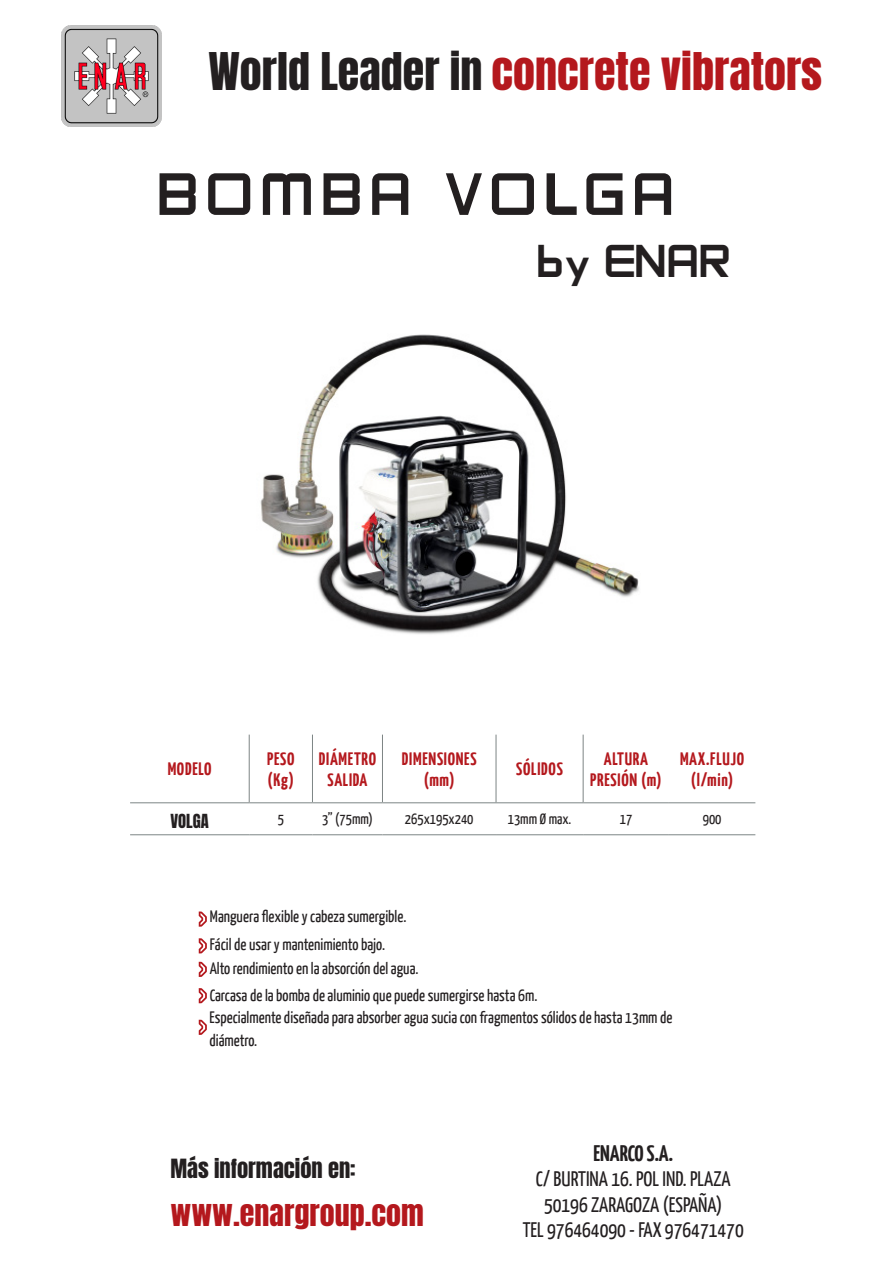
<style>
.page{position:relative;width:893px;height:1263px;background:#fff}
.page>*{position:absolute;margin:0;border:0;box-sizing:border-box;transform-origin:0 0}
.t1{font:60px "Adventure Subtitles";letter-spacing:.12em;color:#231f20}
.t2{font:46.35px "Adventure Subtitles";color:#231f20}
.t3{font:44.1px "Anton";color:#b4181d}
.t4{font:30px "Anton";color:#b4181d}
.t5{font:22.5px "Anton";color:#231f20}
.t6{font:700 22.5px "Yanone Kaffeesatz";color:#231f20}
.t7{font:21px "Yanone Kaffeesatz";color:#231f20}
.Destacados{font:700 18px/21.6px "Yanone Kaffeesatz";letter-spacing:.04em;color:#b4181d;text-align:center}
.t8{font:16.5px/23px "Yanone Kaffeesatz";color:#231f20}
.Destacados-2{font:16.5px "Anton";color:#231f20}
.Destacados-3{font:15px "Yanone Kaffeesatz";color:#231f20}
.s1{color:#231f20}
</style>
<div class="page">
<img style="left:61px;top:26px;width:101px;height:100px">
<img style="left:260px;top:334px;width:379px;height:300px">
<svg style="left:199px;top:938px;width:8px;height:15px"></svg>
<svg style="left:199px;top:911px;width:8px;height:16px"></svg>
<svg style="left:199px;top:988px;width:8px;height:15px"></svg>
<svg style="left:199px;top:962px;width:8px;height:15px"></svg>
<svg style="left:199px;top:1020px;width:8px;height:15px"></svg>
<hr style="left:249px;top:735px;width:1px;height:67px;background:#7d8585">
<hr style="left:312px;top:735px;width:1px;height:67px;background:#7d8585">
<hr style="left:382px;top:735px;width:1px;height:67px;background:#7d8585">
<hr style="left:130px;top:802px;width:119px;height:1px;background:#7d8585">
<hr style="left:249px;top:802px;width:63px;height:1px;background:#7d8585">
<hr style="left:312px;top:802px;width:70px;height:1px;background:#7d8585">
<hr style="left:382px;top:802px;width:114px;height:1px;background:#7d8585">
<hr style="left:496px;top:802px;width:87px;height:1px;background:#7d8585">
<hr style="left:583px;top:802px;width:86px;height:1px;background:#7d8585">
<hr style="left:669px;top:802px;width:86px;height:1px;background:#7d8585">
<hr style="left:130px;top:834px;width:119px;height:1px;background:#7d8585">
<hr style="left:249px;top:834px;width:63px;height:1px;background:#7d8585">
<hr style="left:312px;top:834px;width:70px;height:1px;background:#7d8585">
<hr style="left:382px;top:834px;width:114px;height:1px;background:#7d8585">
<hr style="left:496px;top:834px;width:87px;height:1px;background:#7d8585">
<hr style="left:583px;top:834px;width:86px;height:1px;background:#7d8585">
<hr style="left:669px;top:834px;width:86px;height:1px;background:#7d8585">
<hr style="left:496px;top:735px;width:1px;height:67px;background:#7d8585">
<hr style="left:583px;top:735px;width:1px;height:67px;background:#7d8585">
<p class="t3" style="left:208px;top:49px;width:615px"><span class="s1">World Leader in</span> concrete vibrators</p>
<p class="t1" style="left:160px;top:165px;width:518px">BOMBA VOLGA</p>
<p class="t2" style="left:538px;top:238px;width:196px">by ENAR</p>
<p class="Destacados" style="left:168px;top:758px;width:45px">MODELO</p>
<p class="Destacados" style="left:267px;top:747px;width:29px">PESO</p>
<p class="Destacados" style="left:268px;top:769px;width:28px">(Kg)</p>
<p class="Destacados" style="left:319px;top:747px;width:59px">DIÁMETRO<br>SALIDA</p>
<p class="Destacados" style="left:402px;top:747px;width:76px">DIMENSIONES</p>
<p class="Destacados" style="left:424px;top:769px;width:32px">(mm)</p>
<p class="Destacados" style="left:516px;top:758px;width:48px">SÓLIDOS</p>
<p class="Destacados" style="left:590px;top:747px;width:73px">ALTURA<br>PRESIÓN (m)</p>
<p class="Destacados" style="left:680px;top:747px;width:66px">MAX.FLUJO</p>
<p class="Destacados" style="left:691px;top:769px;width:44px">(l/min)</p>
<p class="Destacados-2" style="left:170px;top:813px;width:40px">VOLGA</p>
<p class="Destacados-3" style="left:278px;top:810px;width:8px">5</p>
<p class="Destacados-3" style="left:322px;top:810px;width:52px">3” (75mm)</p>
<p class="Destacados-3" style="left:405px;top:810px;width:70px">265x195x240</p>
<p class="Destacados-3" style="left:508px;top:810px;width:65px">13mm Ø max.</p>
<p class="Destacados-3" style="left:620px;top:810px;width:14px">17</p>
<p class="Destacados-3" style="left:703px;top:810px;width:20px">900</p>
<p class="t8" style="left:210px;top:905px;width:198px">Manguera flexible y cabeza sumergible.</p>
<p class="t8" style="left:210px;top:933px;width:177px">Fácil de usar y mantenimiento bajo.</p>
<p class="t8" style="left:210px;top:956px;width:210px">Alto rendimiento en la absorción del agua.</p>
<p class="t8" style="left:210px;top:983px;width:329px">Carcasa de la bomba de aluminio que puede sumergirse hasta 6m.</p>
<p class="t8" style="left:209px;top:1005px;width:464px">Especialmente diseñada para absorber agua sucia con fragmentos sólidos de hasta 13mm de diámetro.</p>
<p class="t5" style="left:170px;top:1157px;width:187px">Más información en:</p>
<p class="t4" style="left:170px;top:1198px;width:255px">www.enargroup.com</p>
<p class="t6" style="left:593px;top:1139px;width:81px">ENARCO S.A.</p>
<p class="t7" style="left:536px;top:1166px;width:196px">C/ BURTINA 16. POL IND. PLAZA</p>
<p class="t7" style="left:544px;top:1191px;width:180px">50196 ZARAGOZA (ESPAÑA)</p>
<p class="t7" style="left:523px;top:1217px;width:223px">TEL 976464090 - FAX 976471470</p>
</div>
